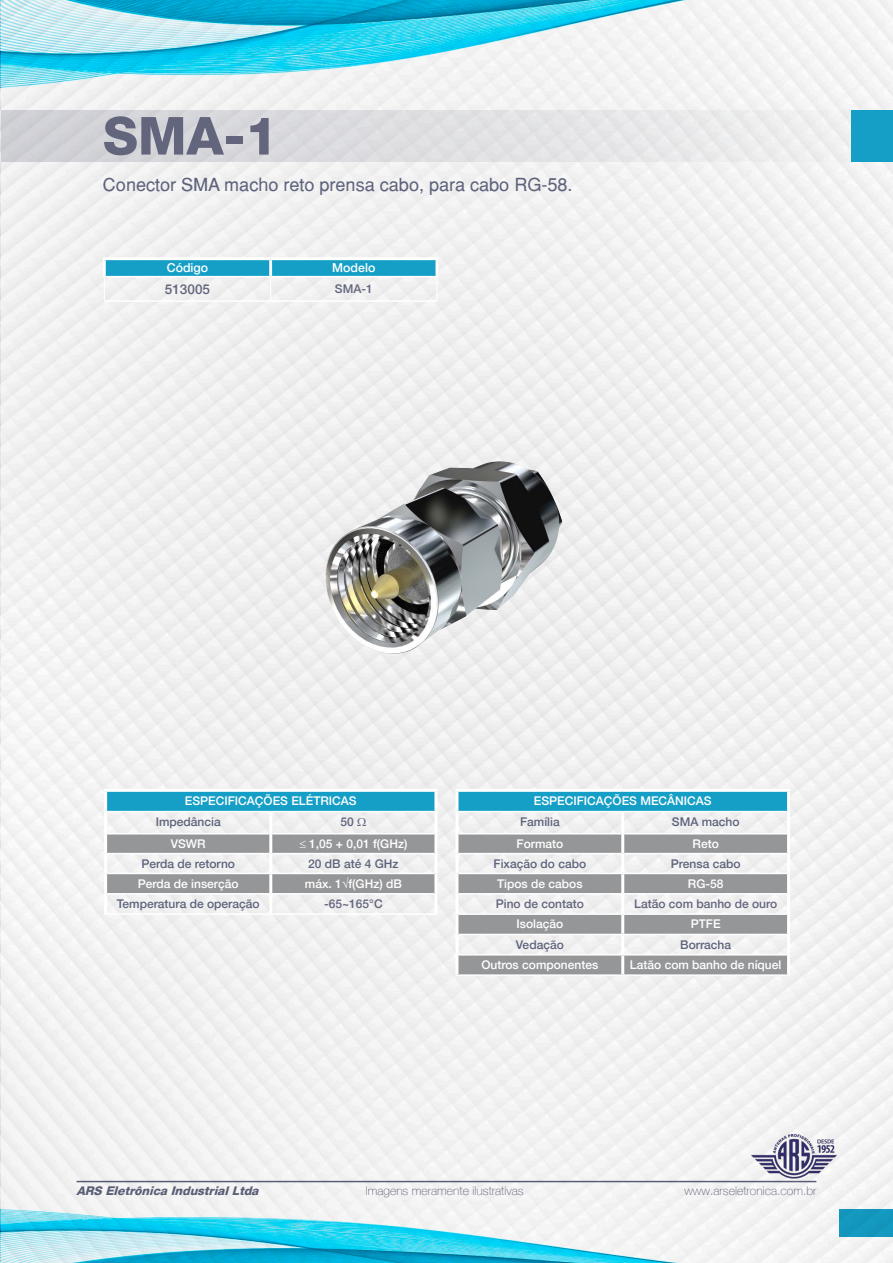
<style>
.page{position:relative;width:893px;height:1263px;background:#fff}
.page>*{position:absolute;margin:0;border:0;box-sizing:border-box;transform-origin:0 0}
.t1{font:800 52.5px "Helvetica 85";color:#63657d}
.t2{font:18px "Helvetica";color:#5e637c}
.t3{font:500 13.5px "Helvetica 65";color:#63657d}
.t4{font:500 12.3px "Helvetica 65";color:#fff}
.t5{font:100 12.15px "Helve Nue";color:#5e637c}
.t6{font:500 12px "Helvetica 65";color:#fff}
.t7{font:500 12px "Helvetica 65";color:#5e637c}
.t8{font:500 12px "Helvetica 65";color:#63657d}
.t9{font:italic 800 12px "Helvetica 85";color:#5e637c}
</style>
<div class="page">
<img style="left:0;top:0;width:893px;height:1263px">
<svg style="left:1px;top:110px;width:892px;height:51px;fill:#dedee1"></svg>
<hr style="left:0;top:110px;width:1px;height:51px;background:#5f6279">
<hr style="left:103px;top:260px;width:3px;height:16px;background:#fff">
<hr style="left:103px;top:257px;width:168px;height:3px;background:#fff">
<hr style="left:271px;top:257px;width:167px;height:3px;background:#fff">
<svg style="left:104px;top:259px;width:334px;height:41px"></svg>
<hr style="left:103px;top:276px;width:168px;height:1px;background:#fff">
<hr style="left:271px;top:276px;width:167px;height:1px;background:#fff">
<hr style="left:104px;top:300px;width:167px;height:2px;background:#fff">
<hr style="left:271px;top:300px;width:166px;height:2px;background:#fff">
<div style="left:457px;top:790px;width:332px;height:21px;background:#159fc7"></div>
<svg style="left:458px;top:834px;width:329px;height:140px;fill:#959698"></svg>
<hr style="left:455px;top:811px;width:168px;height:1px;background:#fff">
<hr style="left:623px;top:811px;width:167px;height:1px;background:#fff">
<hr style="left:458px;top:833px;width:163px;height:1px;background:#fff">
<hr style="left:624px;top:833px;width:163px;height:1px;background:#fff">
<hr style="left:458px;top:853px;width:163px;height:1px;background:#fff">
<hr style="left:624px;top:853px;width:163px;height:1px;background:#fff">
<hr style="left:455px;top:789px;width:168px;height:3px;background:#fff">
<hr style="left:455px;top:792px;width:3px;height:19px;background:#fff">
<hr style="left:623px;top:789px;width:167px;height:3px;background:#fff">
<hr style="left:787px;top:792px;width:3px;height:19px;background:#fff">
<hr style="left:455px;top:812px;width:3px;height:22px;background:#fff">
<hr style="left:621px;top:812px;width:3px;height:22px;background:#fff">
<hr style="left:787px;top:812px;width:3px;height:22px;background:#fff">
<hr style="left:455px;top:834px;width:3px;height:19px;background:#fff">
<hr style="left:621px;top:834px;width:3px;height:19px;background:#fff">
<hr style="left:787px;top:834px;width:3px;height:19px;background:#fff">
<hr style="left:455px;top:853px;width:3px;height:20px;background:#fff">
<hr style="left:621px;top:853px;width:3px;height:20px;background:#fff">
<hr style="left:787px;top:853px;width:3px;height:20px;background:#fff">
<hr style="left:455px;top:873px;width:3px;height:21px;background:#fff">
<hr style="left:455px;top:894px;width:3px;height:20px;background:#fff">
<hr style="left:455px;top:914px;width:3px;height:20px;background:#fff">
<hr style="left:455px;top:934px;width:3px;height:21px;background:#fff">
<hr style="left:455px;top:955px;width:3px;height:19px;background:#fff">
<hr style="left:458px;top:873px;width:165px;height:1px;background:#fff">
<hr style="left:623px;top:873px;width:164px;height:1px;background:#fff">
<hr style="left:621px;top:874px;width:3px;height:19px;background:#fff">
<hr style="left:621px;top:894px;width:3px;height:19px;background:#fff">
<hr style="left:621px;top:915px;width:3px;height:19px;background:#fff">
<hr style="left:621px;top:935px;width:3px;height:19px;background:#fff">
<hr style="left:621px;top:955px;width:3px;height:19px;background:#fff">
<hr style="left:787px;top:873px;width:3px;height:21px;background:#fff">
<hr style="left:787px;top:894px;width:3px;height:20px;background:#fff">
<hr style="left:787px;top:914px;width:3px;height:20px;background:#fff">
<hr style="left:787px;top:934px;width:3px;height:21px;background:#fff">
<hr style="left:787px;top:955px;width:3px;height:19px;background:#fff">
<hr style="left:458px;top:893px;width:165px;height:1px;background:#fff">
<hr style="left:458px;top:913px;width:165px;height:2px;background:#fff">
<hr style="left:458px;top:934px;width:165px;height:1px;background:#fff">
<hr style="left:458px;top:954px;width:165px;height:1px;background:#fff">
<hr style="left:455px;top:974px;width:168px;height:2px;background:#fff">
<hr style="left:623px;top:893px;width:164px;height:1px;background:#fff">
<hr style="left:623px;top:913px;width:164px;height:2px;background:#fff">
<hr style="left:623px;top:934px;width:164px;height:1px;background:#fff">
<hr style="left:623px;top:954px;width:164px;height:1px;background:#fff">
<hr style="left:623px;top:974px;width:167px;height:2px;background:#fff">
<div style="left:106px;top:790px;width:330px;height:21px;background:#159fc7"></div>
<svg style="left:107px;top:834px;width:327px;height:59px"></svg>
<hr style="left:104px;top:811px;width:167px;height:1px;background:#fff">
<hr style="left:271px;top:811px;width:166px;height:1px;background:#fff">
<hr style="left:107px;top:833px;width:162px;height:1px;background:#fff">
<hr style="left:272px;top:833px;width:162px;height:1px;background:#fff">
<hr style="left:107px;top:853px;width:162px;height:1px;background:#fff">
<hr style="left:272px;top:853px;width:162px;height:1px;background:#fff">
<hr style="left:104px;top:789px;width:167px;height:3px;background:#fff">
<hr style="left:104px;top:792px;width:3px;height:19px;background:#fff">
<hr style="left:271px;top:789px;width:166px;height:3px;background:#fff">
<hr style="left:434px;top:792px;width:3px;height:19px;background:#fff">
<hr style="left:104px;top:812px;width:3px;height:22px;background:#fff">
<hr style="left:269px;top:812px;width:3px;height:22px;background:#fff">
<hr style="left:434px;top:812px;width:3px;height:22px;background:#fff">
<hr style="left:104px;top:834px;width:3px;height:19px;background:#fff">
<hr style="left:269px;top:834px;width:3px;height:19px;background:#fff">
<hr style="left:434px;top:834px;width:3px;height:19px;background:#fff">
<hr style="left:104px;top:853px;width:3px;height:20px;background:#fff">
<hr style="left:269px;top:853px;width:3px;height:20px;background:#fff">
<hr style="left:434px;top:853px;width:3px;height:20px;background:#fff">
<hr style="left:104px;top:873px;width:3px;height:21px;background:#fff">
<hr style="left:104px;top:894px;width:3px;height:19px;background:#fff">
<hr style="left:107px;top:873px;width:164px;height:1px;background:#fff">
<hr style="left:271px;top:873px;width:163px;height:1px;background:#fff">
<hr style="left:269px;top:874px;width:3px;height:19px;background:#fff">
<hr style="left:269px;top:894px;width:3px;height:19px;background:#fff">
<hr style="left:434px;top:873px;width:3px;height:21px;background:#fff">
<hr style="left:434px;top:894px;width:3px;height:19px;background:#fff">
<hr style="left:107px;top:893px;width:164px;height:1px;background:#fff">
<hr style="left:104px;top:913px;width:167px;height:2px;background:#fff">
<hr style="left:271px;top:893px;width:163px;height:1px;background:#fff">
<hr style="left:271px;top:913px;width:166px;height:2px;background:#fff">
<img style="left:187px;top:368px;width:560px;height:358px">
<svg style="left:357px;top:817px;width:9px;height:9px"></svg>
<p class="t1" style="left:103px;top:105px;width:177px">SMA-1</p>
<p class="t2" style="left:103px;top:174px;width:471px">Conector SMA macho reto prensa cabo, para cabo RG-58.</p>
<p class="t4" style="left:167px;top:260px;width:43px">Código</p>
<p class="t4" style="left:332px;top:260px;width:45px">Modelo</p>
<p class="t3" style="left:165px;top:281px;width:47px">513005</p>
<p class="t8" style="left:335px;top:282px;width:39px">SMA-1</p>
<p class="t6" style="left:185px;top:794px;width:173px">ESPECIFICAÇÕES ELÉTRICAS</p>
<p class="t7" style="left:156px;top:814px;width:66px">Impedância</p>
<p class="t7" style="left:340px;top:814px;width:15px">50</p>
<p class="t6" style="left:171px;top:836px;width:36px">VSWR</p>
<p class="t6" style="left:299px;top:836px;width:110px">≤ 1,05 + 0,01 f(GHz)</p>
<p class="t7" style="left:141px;top:856px;width:95px">Perda de retorno</p>
<p class="t7" style="left:308px;top:856px;width:92px">20 dB até 4 GHz</p>
<p class="t6" style="left:138px;top:876px;width:102px">Perda de inserção</p>
<p class="t6" style="left:305px;top:876px;width:98px">máx. 1√f(GHz) dB</p>
<p class="t7" style="left:117px;top:896px;width:144px">Temperatura de operação</p>
<p class="t8" style="left:324px;top:896px;width:60px">-65~165°C</p>
<p class="t6" style="left:534px;top:794px;width:179px">ESPECIFICAÇÕES MECÂNICAS</p>
<p class="t7" style="left:520px;top:814px;width:41px">Família</p>
<p class="t7" style="left:672px;top:814px;width:69px">SMA macho</p>
<p class="t6" style="left:517px;top:836px;width:48px">Formato</p>
<p class="t6" style="left:692px;top:836px;width:28px">Reto</p>
<p class="t7" style="left:494px;top:856px;width:94px">Fixação do cabo</p>
<p class="t7" style="left:671px;top:856px;width:71px">Prensa cabo</p>
<p class="t6" style="left:497px;top:876px;width:87px">Tipos de cabos</p>
<p class="t6" style="left:688px;top:876px;width:37px">RG-58</p>
<p class="t8" style="left:496px;top:896px;width:90px">Pino de contato</p>
<p class="t8" style="left:634px;top:896px;width:144px">Latão com banho de ouro</p>
<p class="t6" style="left:516px;top:917px;width:48px">Isolação</p>
<p class="t6" style="left:691px;top:917px;width:31px">PTFE</p>
<p class="t7" style="left:516px;top:937px;width:49px">Vedação</p>
<p class="t7" style="left:680px;top:937px;width:52px">Borracha</p>
<p class="t6" style="left:481px;top:957px;width:118px">Outros componentes</p>
<p class="t6" style="left:630px;top:957px;width:153px">Latão com banho de níquel</p>
<p class="t9" style="left:77px;top:1183px;width:187px">ARS Eletrônica IndustrialLtda</p>
<p class="t5" style="left:366px;top:1183px;width:160px">Imagens meramente ilustrativas</p>
<p class="t5" style="left:684px;top:1183px;width:134px">www.arseletronica.com.br</p>
</div>
